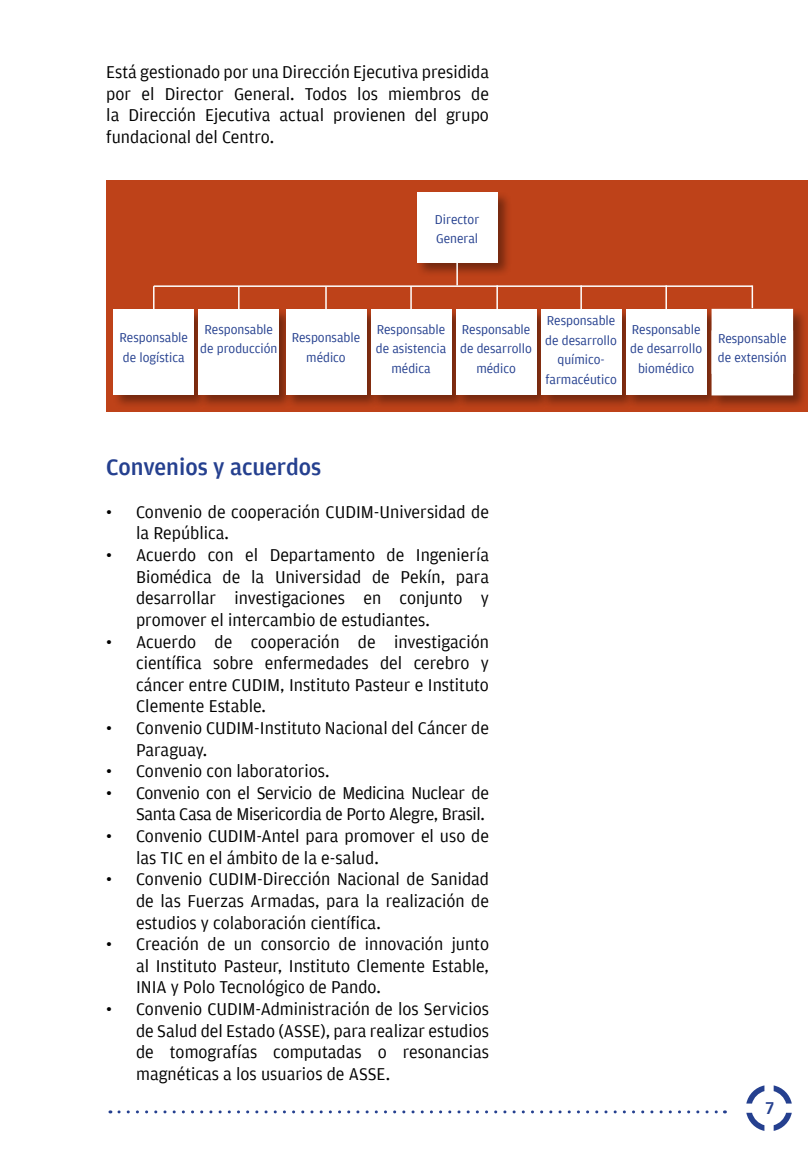
<style>
.page{position:relative;width:808px;height:1149px;background:#fff}
.page>*{position:absolute;margin:0;border:0;box-sizing:border-box;transform-origin:0 0}
.t1{font:500 24px "Amplitude";color:#25408f}
.t2{font:18px/21.6px "Amplitude";color:#000;text-align:justify}
.t3{font:18px/21.6px "Amplitude";letter-spacing:-.02em;color:#000;text-align:right}
.t4{font:500 18px "Amplitude";color:#25408f}
.t5{font:15px/19.5px "Amplitude";color:#25408f}
.t6{font:13.5px/19.5px "Amplitude";color:#25408f;text-align:center}
</style>
<div class="page">
<svg style="left:774px;top:1112px;width:18px;height:18px"></svg>
<svg style="left:746px;top:1112px;width:18px;height:18px"></svg>
<svg style="left:774px;top:1085px;width:18px;height:18px"></svg>
<svg style="left:746px;top:1085px;width:18px;height:18px"></svg>
<svg style="left:119px;top:1110px;width:606px;height:2px"></svg>
<div style="left:106px;top:180px;width:702px;height:231px;background:#be4219"></div>
<div style="left:415px;top:191px;width:97px;height:86px;background:#000;opacity:.4"></div>
<div style="left:417px;top:192px;width:80px;height:71px;background:#fff"></div>
<div style="left:112px;top:307px;width:97px;height:102px;background:#000;opacity:.4"></div>
<div style="left:114px;top:309px;width:80px;height:85px;background:#fff"></div>
<div style="left:197px;top:307px;width:97px;height:102px;background:#000;opacity:.4"></div>
<div style="left:199px;top:309px;width:80px;height:85px;background:#fff"></div>
<div style="left:284px;top:307px;width:97px;height:102px;background:#000;opacity:.4"></div>
<div style="left:286px;top:309px;width:80px;height:85px;background:#fff"></div>
<div style="left:369px;top:307px;width:97px;height:102px;background:#000;opacity:.4"></div>
<div style="left:371px;top:309px;width:80px;height:85px;background:#fff"></div>
<div style="left:454px;top:307px;width:97px;height:102px;background:#000;opacity:.4"></div>
<div style="left:456px;top:309px;width:80px;height:85px;background:#fff"></div>
<div style="left:539px;top:307px;width:97px;height:102px;background:#000;opacity:.4"></div>
<div style="left:541px;top:309px;width:80px;height:85px;background:#fff"></div>
<div style="left:624px;top:307px;width:97px;height:102px;background:#000;opacity:.4"></div>
<div style="left:626px;top:309px;width:80px;height:85px;background:#fff"></div>
<div style="left:710px;top:307px;width:97px;height:103px;background:#000;opacity:.4"></div>
<div style="left:711px;top:309px;width:82px;height:86px;background:#fff"></div>
<hr style="left:154px;top:285px;width:598px;height:2px;background:#fff">
<hr style="left:456px;top:263px;width:2px;height:22px;background:#fff">
<hr style="left:153px;top:286px;width:2px;height:23px;background:#fff">
<hr style="left:238px;top:286px;width:2px;height:23px;background:#fff">
<hr style="left:325px;top:287px;width:2px;height:22px;background:#fff">
<hr style="left:410px;top:286px;width:2px;height:23px;background:#fff">
<hr style="left:496px;top:285px;width:2px;height:24px;background:#fff">
<hr style="left:580px;top:285px;width:2px;height:24px;background:#fff">
<hr style="left:665px;top:285px;width:2px;height:24px;background:#fff">
<hr style="left:751px;top:285px;width:2px;height:23px;background:#fff">
<p class="t2" style="left:106px;top:62px;width:384px">Está gestionado por una Dirección Ejecutiva presidida por el Director General. Todos los miembros de la Dirección Ejecutiva actual provienen del grupo fundacional del Centro.</p>
<p class="t6" style="left:435px;top:209px;width:46px;text-align:left">Director<br>General</p>
<p class="t6" style="left:119px;top:328px;width:70px;text-align:left">Responsable de logística</p>
<p class="t6" style="left:200px;top:320px;width:79px">Responsable de producción</p>
<p class="t6" style="left:292px;top:328px;width:70px">Responsable médico</p>
<p class="t6" style="left:376px;top:320px;width:72px">Responsable de asistencia médica</p>
<p class="t6" style="left:460px;top:320px;width:73px">Responsable de desarrollo médico</p>
<p class="t6" style="left:545px;top:311px;width:73px">Responsable de desarrollo químico&shy;farmacéutico</p>
<p class="t6" style="left:630px;top:320px;width:73px">Responsable de desarrollo biomédico</p>
<p class="t6" style="left:718px;top:328px;width:71px;text-align:left">Responsable de extensión</p>
<p class="t5" style="left:129px;top:328px;width:51px">Director<br>General</p>
<h1 class="t1" style="left:106px;top:453px;width:217px">Convenios y acuerdos</h1>
<p class="t2" style="left:136px;top:501px;width:354px;text-indent:-30px">• Convenio de cooperación CUDIM-Universidad de la República.</p>
<p class="t2" style="left:136px;top:544px;width:354px;text-indent:-30px">• Acuerdo con el Departamento de Ingeniería Biomédica de la Universidad de Pekín, para desarrollar investigaciones en conjunto y promover el intercambio de estudiantes.</p>
<p class="t2" style="left:136px;top:630px;width:354px;text-indent:-30px">• Acuerdo de cooperación de investigación científica sobre enfermedades del cerebro y cáncer entre CUDIM, Instituto Pasteur e Instituto Clemente Estable.</p>
<p class="t2" style="left:136px;top:717px;width:354px;text-indent:-30px">• Convenio CUDIM-Instituto Nacional del Cáncer de<br>Paraguay.</p>
<p class="t2" style="left:106px;top:760px;width:225px">• Convenio con laboratorios.</p>
<p class="t3" style="left:106px;top:782px;width:384px">• Convenio con el Servicio de Medicina Nuclear de<br>Santa Casa de Misericordia de Porto Alegre, Brasil.</p>
<p class="t2" style="left:136px;top:825px;width:354px;text-indent:-30px">• Convenio CUDIM-Antel para promover el uso de las TIC en el ámbito de la e-salud.</p>
<p class="t2" style="left:136px;top:868px;width:354px;text-indent:-30px">• Convenio CUDIM-Dirección Nacional de Sanidad de las Fuerzas Armadas, para la realización de estudios y colaboración científica.</p>
<p class="t2" style="left:136px;top:933px;width:354px;text-indent:-30px">• Creación de un consorcio de innovación junto al Instituto Pasteur, Instituto Clemente Estable, INIA y Polo Tecnológico de Pando.</p>
<p class="t2" style="left:136px;top:998px;width:354px;text-indent:-30px">• Convenio CUDIM-Administración de los Servicios de Salud del Estado (ASSE), para realizar estudios de tomografías computadas o resonancias magnéticas a los usuarios de ASSE.</p>
<p class="t4" style="left:766px;top:1097px;width:10px">7</p>
</div>
